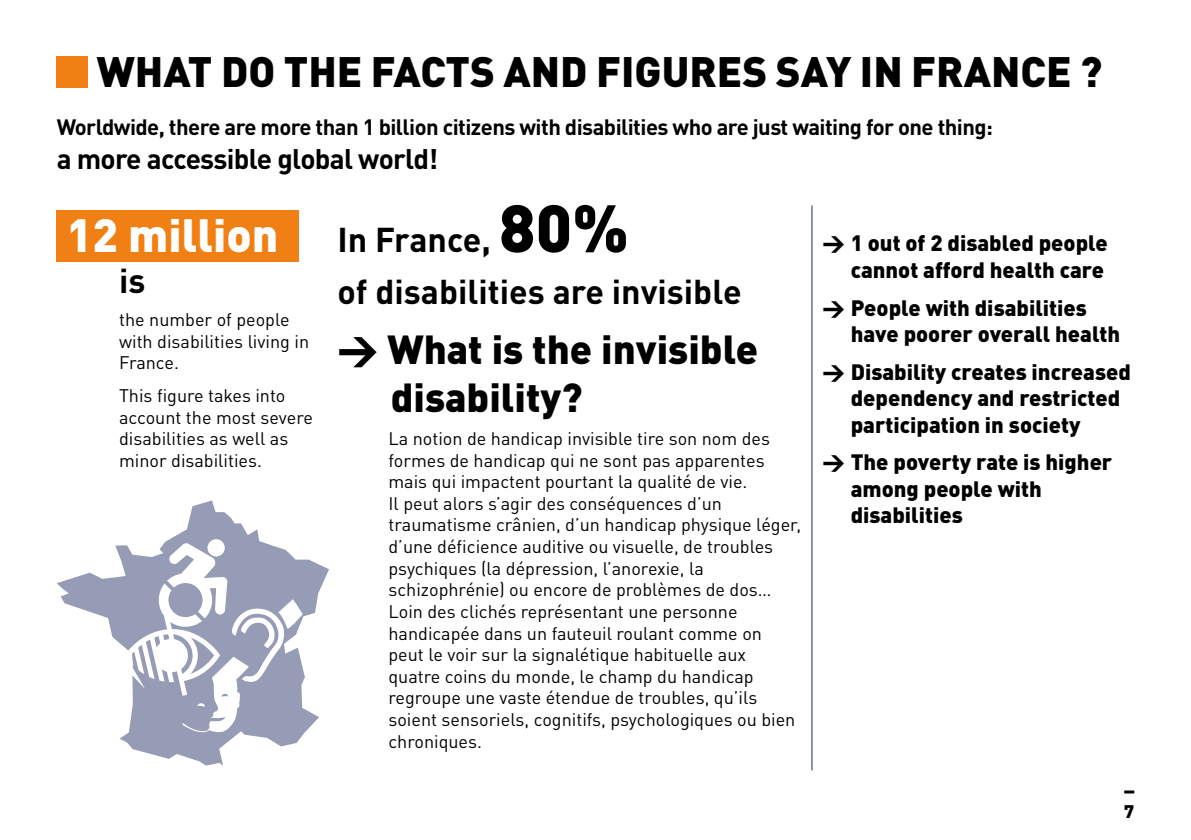
<style>
.page{position:relative;width:1191px;height:840px;background:#fff}
.page>*{position:absolute;margin:0;border:0;box-sizing:border-box;transform-origin:0 0}
.t1{font:900 46px "DIN Pro";color:#fff}
.t2{font:900 42px "DIN Pro";color:#000}
.t3{font:900 40px/48px "DIN Pro";color:#000}
.t4{font:700 34px/52.2px "DIN Pro";color:#000}
.t5{font:700 28px "DIN Pro";letter-spacing:-.025em;color:#000}
.t6{font:900 22px/26.4px "DIN Pro";color:#000}
.t7{font:700 22px "DIN Pro";letter-spacing:-.025em;color:#000}
.t8{font:18px/21.6px "DIN Pro";color:#000}
.t9{font:900 18px "DIN Pro";color:#000}
.s1{font-weight:900;font-size:66px}
</style>
<div class="page">
<svg style="left:1124px;top:790px;width:10px;height:3px"></svg>
<hr style="left:811px;top:205px;width:1px;height:565px;background:#08335c">
<div style="left:57px;top:210px;width:242px;height:51px;background:#f08013"></div>
<svg style="left:57px;top:500px;width:272px;height:265px"></svg>
<svg style="left:207px;top:539px;width:18px;height:17px"></svg>
<svg style="left:125px;top:543px;width:178px;height:189px"></svg>
<div style="left:57px;top:57px;width:31px;height:31px;background:#f08013"></div>
<h2 class="t2" style="left:97px;top:35px;width:1007px">WHAT DO THE FACTS AND FIGURES SAY IN FRANCE ?</h2>
<p class="t7" style="left:57px;top:108px;width:937px">Worldwide, there are more than 1 billion citizens with disabilities who are just waiting for one thing:</p>
<h3 class="t5" style="left:57px;top:135px;width:383px">a more accessible global world!</h3>
<h1 class="t1" style="left:67px;top:196px;width:213px">12 million</h1>
<h3 class="t4" style="left:119px;top:250px;width:28px">is</h3>
<p class="t8" style="left:119px;top:306px;width:191px">the number of people with disabilities living in<br>France.</p>
<p class="t8" style="left:119px;top:383px;width:195px">This figure takes into account the most severe disabilities as well as minor disabilities.</p>
<h3 class="t4" style="left:337px;top:210px;width:406px">In France, <span class="s1">80%<br></span>of disabilities are invisible</h3>
<h3 class="t3" style="left:391px;top:320px;width:369px;text-indent:-53px">→ What is the invisible disability?</h3>
<p class="t8" style="left:388px;top:425px;width:414px">La notion de handicap invisible tire son nom des formes de handicap qui ne sont pas apparentes mais qui impactent pourtant la qualité de vie.<br>Il peut alors s’agir des conséquences d’un traumatisme crânien, d’un handicap physique léger, d’une déficience auditive ou visuelle, de troubles psychiques (la dépression, l’anorexie, la schizophrénie) ou encore de problèmes de dos… Loin des clichés représentant une personne handicapée dans un fauteuil roulant comme on peut le voir sur la signalétique habituelle aux quatre coins du monde, le champ du handicap regroupe une vaste étendue de troubles, qu’ils soient sensoriels, cognitifs, psychologiques ou bien chroniques.</p>
<p class="t6" style="left:822px;top:227px;width:287px;text-align:right">→ 1 out of 2 disabled people cannot afford health care</p>
<p class="t6" style="left:850px;top:291px;width:271px;text-indent:-28px">→ People with disabilities have poorer overall health</p>
<p class="t6" style="left:850px;top:355px;width:282px;text-indent:-28px">→ Disability creates increased dependency and restricted participation in society</p>
<p class="t6" style="left:850px;top:446px;width:263px;text-indent:-28px">→ The poverty rate is higher among people with disabilities</p>
<p class="t9" style="left:1124px;top:795px;width:12px">7</p>
</div>
